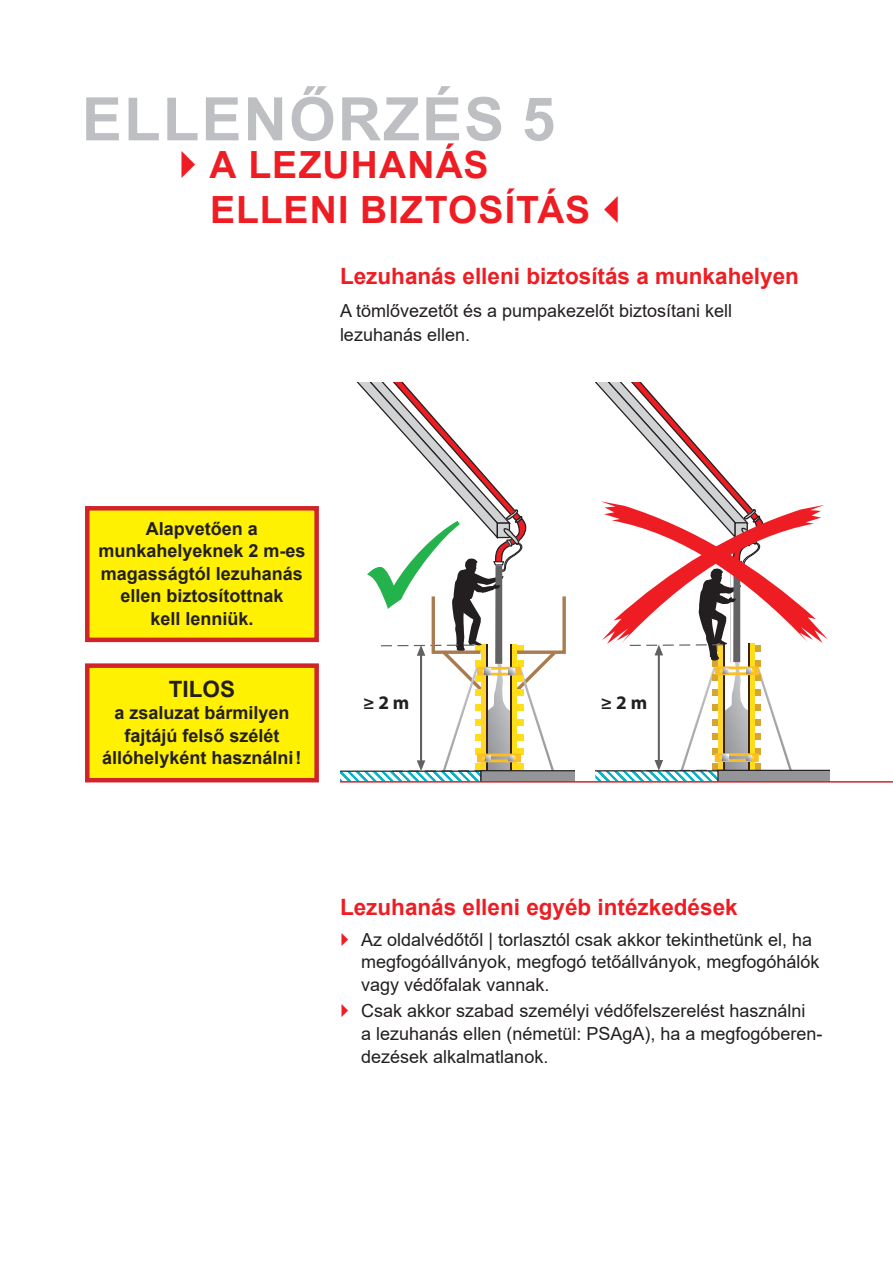
<style>
.page{position:relative;width:893px;height:1263px;background:#fff}
.page>*{position:absolute;margin:0;border:0;box-sizing:border-box;transform-origin:0 0}
.t1{font:700 60px "Arial";letter-spacing:.035em;color:#bebfc2}
.t2{font:700 37.5px/45px "Arial";letter-spacing:.03em;color:#ee1d23}
.t3{font:700 22.5px "Arial";color:#ee1d23}
.t4{font:700 22.5px "Arial";color:#231f20}
.t5{font:700 19.2px "Myriad Pro";color:#231f20}
.t6{font:18px/22.5px "Arial";color:#231f20}
.t7{font:700 18px/22.5px "Arial";color:#231f20;text-align:center}
</style>
<div class="page">
<svg style="left:595px;top:383px;width:234px;height:398px"></svg>
<hr style="left:340px;top:781px;width:553px;height:2px;background:#d1232a">
<div style="left:85px;top:663px;width:234px;height:119px;background:#fff101;border:4px solid #d1232a"></div>
<div style="left:85px;top:506px;width:234px;height:136px;background:#fff101;border:4px solid #d1232a"></div>
<svg style="left:340px;top:383px;width:234px;height:398px"></svg>
<h1 class="t1" style="left:82px;top:77px;width:475px">ELLENŐRZÉS 5</h1>
<h2 class="t2" style="left:210px;top:142px;width:382px">A LEZUHANÁS<br>ELLENI BIZTOSÍTÁS</h2>
<p class="t3" style="left:340px;top:260px;width:460px">Lezuhanás elleni biztosítás a munkahelyen</p>
<p class="t6" style="left:340px;top:298px;width:394px;line-height:24px">A tömlővezetőt és a pumpakezelőt biztosítani kell lezuhanás ellen.</p>
<p class="t7" style="left:98px;top:517px;width:209px">Alapvetően a munkahelyeknek 2 m-es magasságtól lezuhanás ellen biztosítottnak<br>kell lenniük.</p>
<p class="t4" style="left:169px;top:673px;width:68px">TILOS</p>
<p class="t7" style="left:102px;top:702px;width:201px">a zsaluzat bármilyen fajtájú felső szélét állóhelyként használni!</p>
<p class="t5" style="left:363px;top:690px;width:48px">≥ 2 m</p>
<p class="t5" style="left:601px;top:690px;width:48px">≥ 2 m</p>
<p class="t3" style="left:340px;top:891px;width:399px">Lezuhanás elleni egyéb intézkedések</p>
<p class="t6" style="left:361px;top:928px;width:460px">Az oldalvédőtől | torlasztól csak akkor tekinthetünk el, ha megfogóállványok, megfogó tetőállványok, megfogóhálók vagy védőfalak vannak.</p>
<p class="t6" style="left:361px;top:1000px;width:463px">Csak akkor szabad személyi védőfelszerelést használni<br>a lezuhanás ellen (németül: PSAgA), ha a megfogóberen&shy;dezések alkalmatlanok.</p>
</div>
